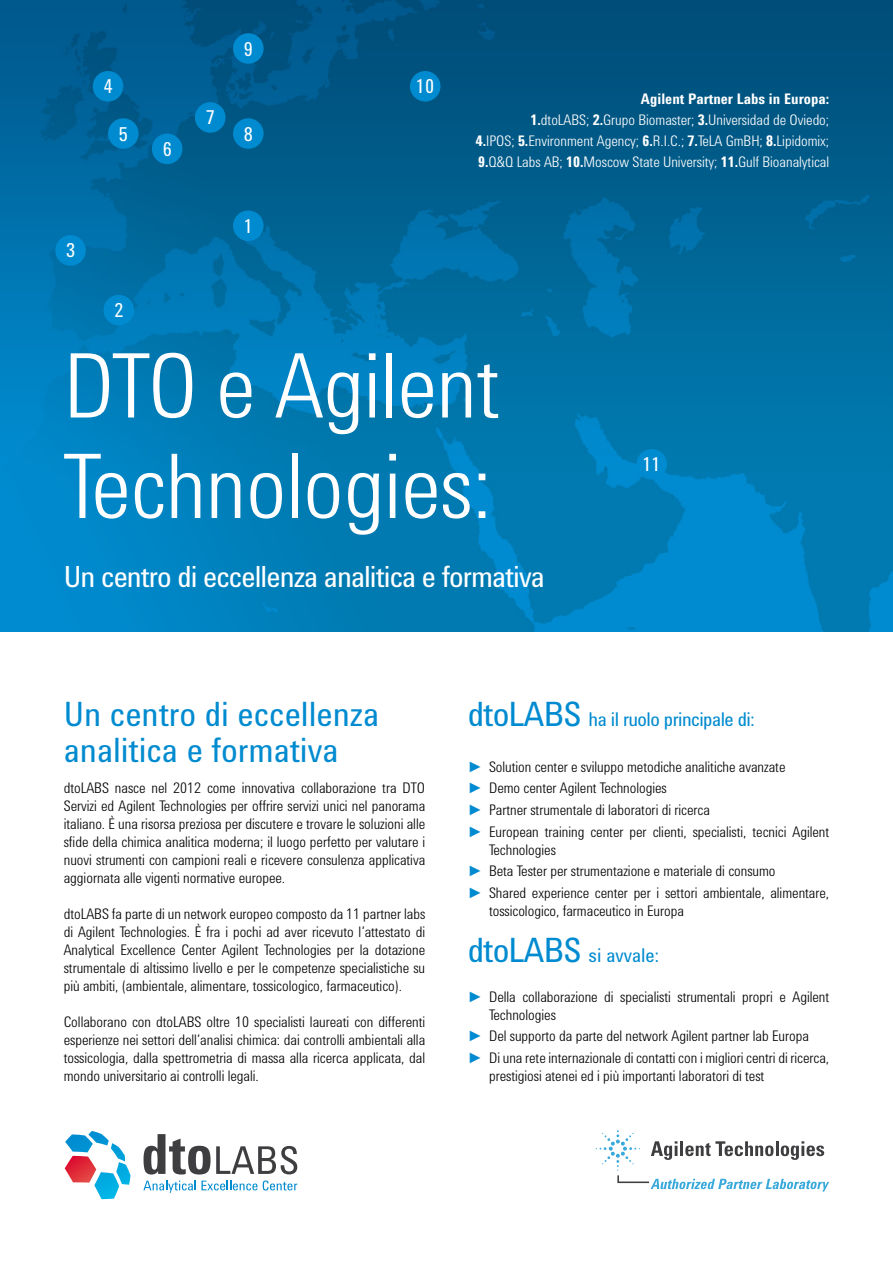
<style>
.page{position:relative;width:893px;height:1263px;background:#fff}
.page>*{position:absolute;margin:0;border:0;box-sizing:border-box;transform-origin:0 0}
.t1{font:300 91.5px/100.5px "Agilent Condensed TT";color:#fff}
.t2{font:34.5px "Agilent Condensed CFF";color:#008bd0}
.t3{font:30px "Agilent Condensed CFF";letter-spacing:-.03em;color:#fff}
.t4{font:19.65px "Agilent Condensed CFF";color:#fff}
.t5{font:19.5px "Agilent Condensed CFF";letter-spacing:-.025em;color:#008bd0}
.t6{font:19.5px "Agilent Condensed CFF";color:#008bd0}
.t7{font:300 15px/18px "Agilent Condensed CFF";color:#000}
.t8{font:300 15px/21px "Agilent Condensed CFF";color:#fff;text-align:right}
.s1{font-weight:700}
.s2{font-size:34.5px}
.s3{color:#008bd0}
</style>
<div class="page">
<img style="left:0;top:0;width:893px;height:631px">
<svg style="left:65px;top:1131px;width:65px;height:68px"></svg>
<svg style="left:144px;top:1134px;width:153px;height:40px"></svg>
<svg style="left:143px;top:1180px;width:154px;height:13px"></svg>
<svg style="left:596px;top:1130px;width:233px;height:61px"></svg>
<div style="left:233px;top:33px;width:31px;height:31px;background:#008bd0;border-radius:50%"></div>
<div style="left:233px;top:118px;width:31px;height:31px;background:#008bd0;border-radius:50%"></div>
<div style="left:195px;top:102px;width:31px;height:31px;background:#008bd0;border-radius:50%"></div>
<div style="left:93px;top:71px;width:30px;height:31px;background:#008bd0;border-radius:50%"></div>
<div style="left:108px;top:118px;width:31px;height:31px;background:#008bd0;border-radius:50%"></div>
<div style="left:152px;top:134px;width:30px;height:30px;background:#008bd0;border-radius:50%"></div>
<div style="left:233px;top:210px;width:31px;height:31px;background:#008bd0;border-radius:50%"></div>
<div style="left:636px;top:449px;width:31px;height:30px;background:#008bd0;border-radius:50%"></div>
<div style="left:410px;top:71px;width:30px;height:31px;background:#008bd0;border-radius:50%"></div>
<div style="left:55px;top:235px;width:31px;height:31px;background:#008bd0;border-radius:50%"></div>
<div style="left:104px;top:295px;width:30px;height:30px;background:#008bd0;border-radius:50%"></div>
<h3 class="t4" style="left:104px;top:72px;width:11px">4</h3>
<h3 class="t4" style="left:119px;top:119px;width:11px">5</h3>
<h3 class="t4" style="left:66px;top:236px;width:11px">3</h3>
<h3 class="t4" style="left:114px;top:296px;width:11px">2</h3>
<h3 class="t4" style="left:163px;top:134px;width:11px">6</h3>
<h3 class="t4" style="left:206px;top:103px;width:11px">7</h3>
<h3 class="t4" style="left:244px;top:34px;width:11px">9</h3>
<h3 class="t4" style="left:244px;top:119px;width:11px">8</h3>
<h3 class="t4" style="left:244px;top:211px;width:11px">1</h3>
<h3 class="t4" style="left:416px;top:72px;width:20px">10</h3>
<p class="t8" style="left:476px;top:87px;width:355px"><span class="s1">Agilent Partner Labs in Europa:<br>1.</span>dtoLABS; <span class="s1">2.</span>Grupo Biomaster; <span class="s1">3.</span>Universidad de Oviedo;<br><span class="s1">4.</span>IPOS; <span class="s1">5.</span>Environment Agency; <span class="s1">6.</span>R.I.C.; <span class="s1">7.</span>TeLA GmBH; <span class="s1">8.</span>Lipidomix; <span class="s1">9.</span>Q&amp;Q Labs AB; <span class="s1">10.</span>Moscow State University; <span class="s1">11.</span>Gulf Bioanalytical</p>
<h1 class="t1" style="left:64px;top:328px;width:437px">DTO e Agilent<br>Technologies:</h1>
<h3 class="t3" style="left:64px;top:554px;width:482px">Un centro di eccellenza analitica e formativa</h3>
<h3 class="t4" style="left:642px;top:450px;width:20px">11</h3>
<h2 class="t2" style="left:64px;top:688px;width:317px">Un centro di eccellenza</h2>
<h3 class="t5" style="left:468px;top:704px;width:288px"><span class="s2">dtoLABS</span> ha il ruolo principale di:</h3>
<h2 class="t2" style="left:64px;top:724px;width:276px">analitica e formativa</h2>
<p class="t7" style="left:64px;top:778px;width:363px;text-align:justify">dtoLABS nasce nel 2012 come innovativa collaborazione tra DTO Servizi ed Agilent Technologies per offrire servizi unici nel panorama italiano. È una risorsa preziosa per discutere e trovare le soluzioni alle sfide della chimica analitica moderna; il luogo perfetto per valutare i nuovi strumenti con campioni reali e ricevere consulenza applicativa aggiornata alle vigenti normative europee.</p>
<p class="t7" style="left:64px;top:904px;width:363px;text-align:justify">dtoLABS fa parte di un network europeo composto da 11 partner labs di Agilent Technologies. È fra i pochi ad aver ricevuto l’attestato di Analytical Excellence Center Agilent Technologies per la dotazione strumentale di altissimo livello e per le competenze specialistiche su più ambiti, (ambientale, alimentare, tossicologico, farmaceutico).</p>
<p class="t7" style="left:64px;top:1012px;width:363px;text-align:justify">Collaborano con dtoLABS oltre 10 specialisti laureati con differenti esperienze nei settori dell’analisi chimica: dai controlli ambientali alla tossicologia, dalla spettrometria di massa alla ricerca applicata, dal mondo universitario ai controlli legali.</p>
<p class="t7" style="left:468px;top:754px;width:363px;line-height:21.6px"><span class="s3">►</span> Solution center e sviluppo metodiche analitiche avanzate<br><span class="s3">►</span> Demo center Agilent Technologies<br><span class="s3">►</span> Partner strumentale di laboratori di ricerca<br><span class="s3">►</span> European training center per clienti, specialisti, tecnici Agilent</p>
<p class="t7" style="left:468px;top:837px;width:363px;line-height:21.6px;text-indent:21px">Technologies<br><span class="s3">►</span> Beta Tester per strumentazione e materiale di consumo<br><span class="s3">►</span> Shared experience center per i settori ambientale, alimentare,</p>
<p class="t7" style="left:489px;top:900px;width:196px">tossicologico, farmaceutico in Europa</p>
<h3 class="t6" style="left:468px;top:941px;width:193px"><span class="s2">dtoLABS</span> si avvale:</h3>
<p class="t7" style="left:489px;top:986px;width:342px;text-indent:-21px"><span class="s3">►</span> Della collaborazione di specialisti strumentali propri e Agilent<br>Technologies</p>
<p class="t7" style="left:468px;top:1024px;width:363px;line-height:21.6px"><span class="s3">►</span> Del supporto da parte del network Agilent partner lab Europa<br><span class="s3">►</span> Di una rete internazionale di contatti con i migliori centri di ricerca,</p>
<p class="t7" style="left:489px;top:1066px;width:277px">prestigiosi atenei ed i più importanti laboratori di test</p>
</div>
